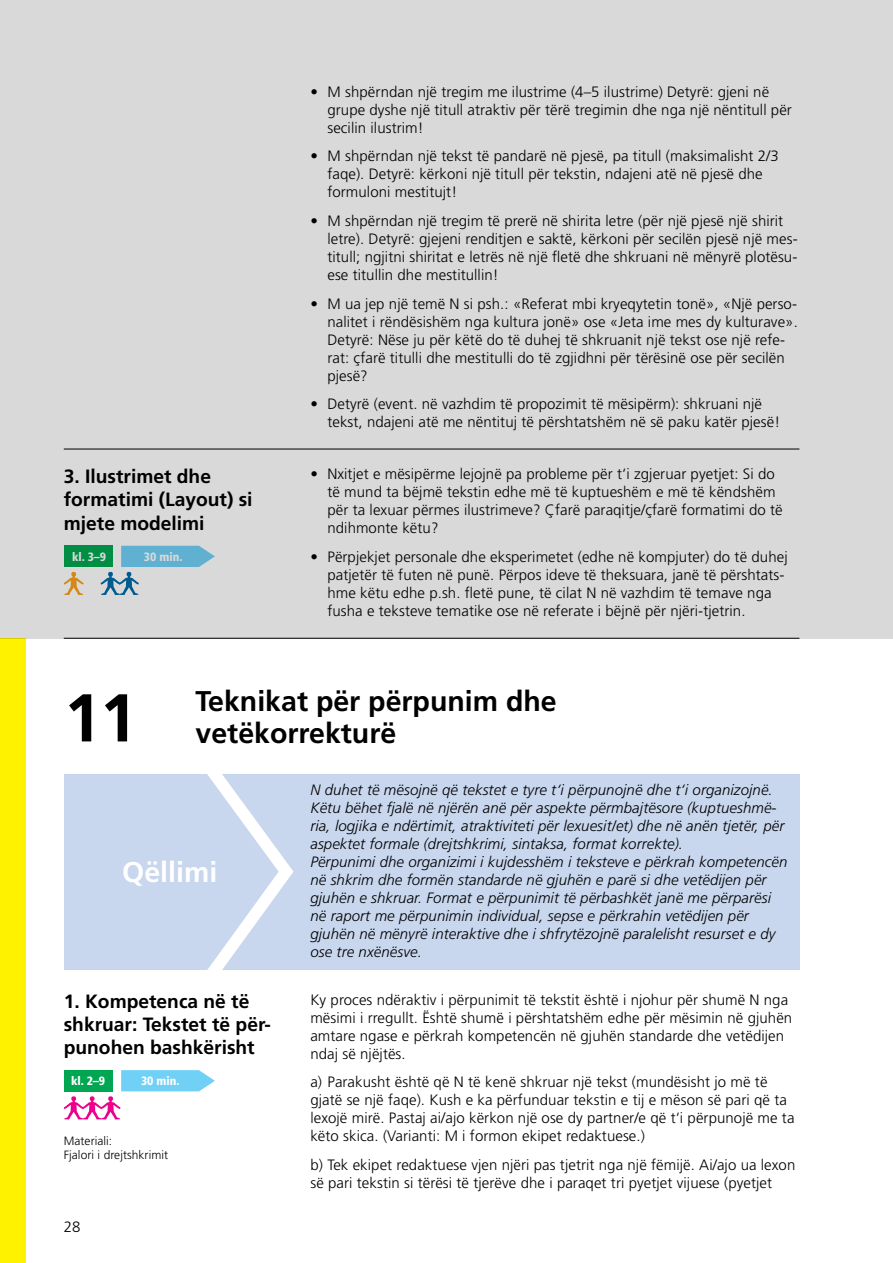
<style>
.page{position:relative;width:893px;height:1263px;background:#fff}
.page>*{position:absolute;margin:0;border:0;box-sizing:border-box;transform-origin:0 0}
.t1{font:700 67.5px "Frutiger";color:#000}
.t2{font:700 28.5px "Frutiger";color:#000}
.t3{font:700 28.5px "Frutiger";color:#fff}
.t4{font:700 19.2px/23.1px "Frutiger";color:#000}
.t5{font:300 15px/18px "Frutiger";letter-spacing:.005em;color:#000}
.t6{font:italic 300 15px/18px "Frutiger";letter-spacing:.005em;color:#000}
.t7{font:300 12px/14.4px "Frutiger";letter-spacing:.005em;color:#000}
.t8{font:900 condensed 12px "Frutiger";color:#fff}
</style>
<div class="page">
<div style="left:64px;top:774px;width:735px;height:195px;background:#c8d7ee"></div>
<svg style="left:189px;top:774px;width:112px;height:196px"></svg>
<svg style="left:64px;top:1070px;width:151px;height:49px"></svg>
<div style="left:0;top:639px;width:26px;height:624px;background:#fff200"></div>
<div style="left:0;top:0;width:893px;height:639px;background:#d9d9d9"></div>
<p class="t4" style="left:64px;top:465px;width:190px">3. Ilustrimet dhe formatimi (Layout) si mjete modelimi</p>
<p class="t8" style="left:72px;top:549px;width:36px">kl. 3–9</p>
<p class="t8" style="left:144px;top:549px;width:40px">30 min.</p>
<p class="t5" style="left:327px;top:83px;width:466px;text-indent:-17px">• M shpërndan një tregim me ilustrime (4–5 ilustrime) Detyrë: gjeni në grupe dyshe një titull atraktiv për tërë tregimin dhe nga një nëntitull për secilin ilustrim!</p>
<p class="t5" style="left:327px;top:147px;width:453px;text-indent:-17px">• M shpërndan një tekst të pandarë në pjesë, pa titull (maksimalisht 2/3 faqe). Detyrë: kërkoni një titull për tekstin, ndajeni atë në pjesë dhe formuloni mestitujt!</p>
<p class="t5" style="left:327px;top:212px;width:472px;text-indent:-17px">• M shpërndan një tregim të prerë në shirita letre (për një pjesë një shirit letre). Detyrë: gjejeni renditjen e saktë, kërkoni për secilën pjesë një mes&shy;titull; ngjitni shiritat e letrës në një fletë dhe shkruani në mënyrë plotësu&shy;ese titullin dhe mestitullin!</p>
<p class="t5" style="left:327px;top:294px;width:472px;text-indent:-17px">• M ua jep një temë N si psh.: «Referat mbi kryeqytetin tonë», «Një perso&shy;nalitet i rëndësishëm nga kultura jonë» ose «Jeta ime mes dy kulturave».<br>Detyrë: Nëse ju për këtë do të duhej të shkruanit një tekst ose një refe&shy;rat: çfarë titulli dhe mestitulli do të zgjidhni për tërësinë ose për secilën pjesë?</p>
<p class="t5" style="left:327px;top:395px;width:454px;text-indent:-17px">• Detyrë (event. në vazhdim të propozimit të mësipërm): shkruani një tekst, ndajeni atë me nëntituj të përshtatshëm në së paku katër pjesë!</p>
<p class="t5" style="left:327px;top:465px;width:457px;text-indent:-17px">• Nxitjet e mësipërme lejojnë pa probleme për t‘i zgjeruar pyetjet: Si do të mund ta bëjmë tekstin edhe më të kuptueshëm e më të këndshëm për ta lexuar përmes ilustrimeve? Çfarë paraqitje/çfarë formatimi do të ndihmonte këtu?</p>
<p class="t5" style="left:327px;top:548px;width:462px;text-indent:-17px">• Përpjekjet personale dhe eksperimetet (edhe në kompjuter) do të duhej patjetër të futen në punë. Përpos ideve të theksuara, janë të përshtats&shy;hme këtu edhe p.sh. fletë pune, të cilat N në vazhdim të temave nga fusha e teksteve tematike ose në referate i bëjnë për njëri-tjetrin.</p>
<h1 class="t1" style="left:64px;top:678px;width:75px">11</h1>
<h2 class="t2" style="left:196px;top:684px;width:363px">Teknikat për përpunim dhe</h2>
<h2 class="t2" style="left:196px;top:716px;width:202px">vetëkorrekturë</h2>
<h2 class="t3" style="left:122px;top:855px;width:97px">Qëllimi</h2>
<p class="t4" style="left:64px;top:989px;width:209px">1. Kompetenca në të shkruar: Tekstet të për&shy;punohen bashkërisht</p>
<p class="t8" style="left:71px;top:1073px;width:36px">kl. 2–9</p>
<p class="t8" style="left:141px;top:1073px;width:40px">30 min.</p>
<p class="t7" style="left:64px;top:1133px;width:106px">Materiali:<br>Fjalori i drejtshkrimit</p>
<p class="t5" style="left:64px;top:1218px;width:18px">28</p>
<p class="t6" style="left:310px;top:781px;width:479px">N duhet të mësojnë që tekstet e tyre t‘i përpunojnë dhe t‘i organizojnë.<br>Këtu bëhet fjalë në njërën anë për aspekte përmbajtësore (kuptueshmë&shy;ria, logjika e ndërtimit, atraktiviteti për lexuesit/et) dhe në anën tjetër, për aspektet formale (drejtshkrimi, sintaksa, format korrekte).<br>Përpunimi dhe organizimi i kujdesshëm i teksteve e përkrah kompetencën në shkrim dhe formën standarde në gjuhën e parë si dhe vetëdijen për gjuhën e shkruar. Format e përpunimit të përbashkët janë me përparësi në raport me përpunimin individual, sepse e përkrahin vetëdijen për gjuhën në mënyrë interaktive dhe i shfrytëzojnë paralelisht resurset e dy ose tre nxënësve.</p>
<p class="t5" style="left:310px;top:990px;width:483px">Ky proces ndëraktiv i përpunimit të tekstit është i njohur për shumë N nga mësimi i rregullt. Është shumë i përshtatshëm edhe për mësimin në gjuhën amtare ngase e përkrah kompetencën në gjuhën standarde dhe vetëdijen ndaj së njëjtës.</p>
<p class="t5" style="left:310px;top:1073px;width:486px">a) Parakusht është që N të kenë shkruar një tekst (mundësisht jo më të gjatë se një faqe). Kush e ka përfunduar tekstin e tij e mëson së pari që ta lexojë mirë. Pastaj ai/ajo kërkon një ose dy partner/e që t‘i përpunojë me ta këto skica. (Varianti: M i formon ekipet redaktuese.)</p>
<p class="t5" style="left:310px;top:1156px;width:486px">b) Tek ekipet redaktuese vjen njëri pas tjetrit nga një fëmijë. Ai/ajo ua lexon së pari tekstin si tërësi të tjerëve dhe i paraqet tri pyetjet vijuese (pyetjet</p>
</div>
